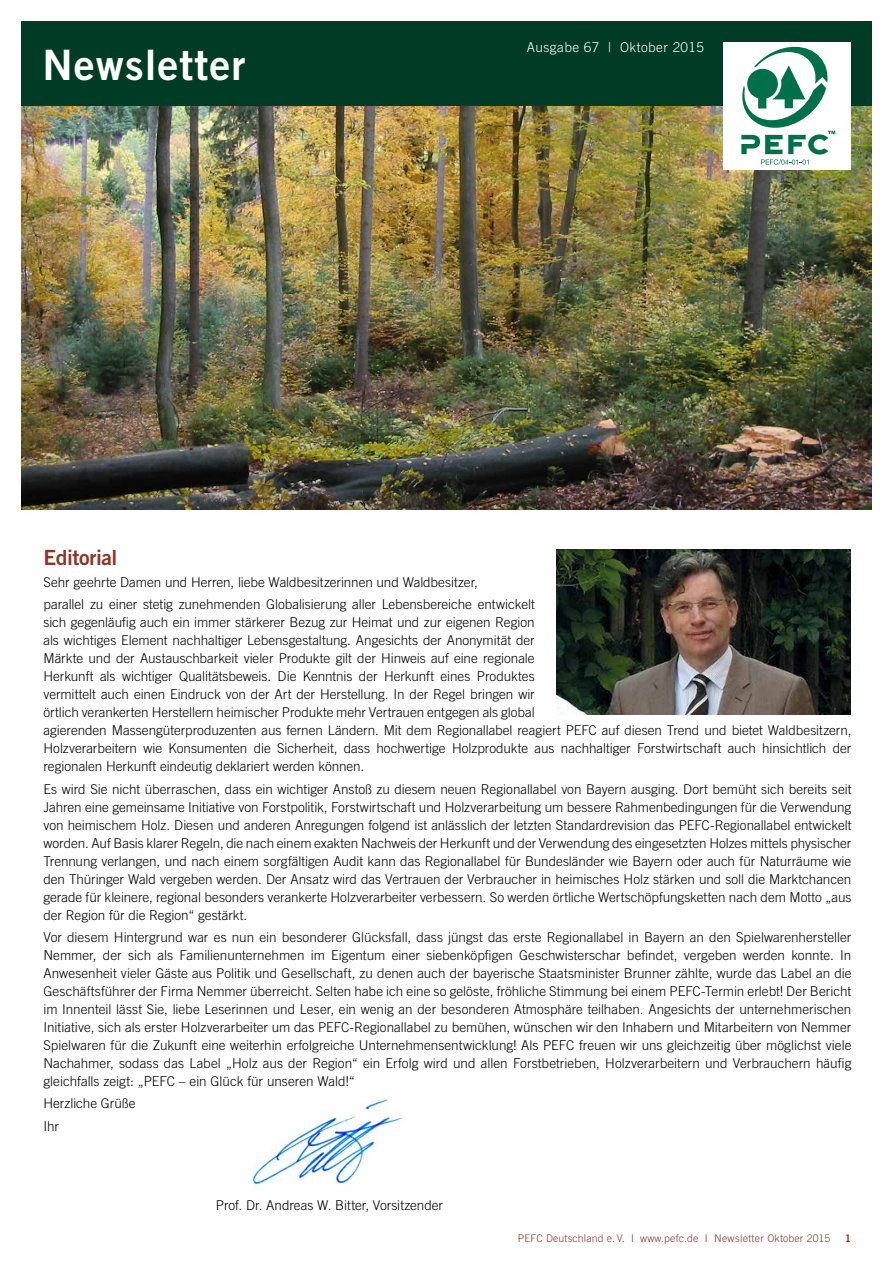
<style>
.page{position:relative;width:893px;height:1263px;background:#fff}
.page>*{position:absolute;margin:0;border:0;box-sizing:border-box;transform-origin:0 0}
.t1{font:42px "Trade Gothic LT Std Bd 2";letter-spacing:.025em;color:#fff}
.t2{font:21px "Trade Gothic LT Std Bd 2";letter-spacing:-.02em;color:#8e3528}
.t3{font:300 13.5px/18px "Trade Gothic LT Std";letter-spacing:-.005em;color:#000}
.t4{font:300 13.5px "Trade Gothic LT Std";letter-spacing:.035em;color:#fff}
.t5{font:300 10.5px "Trade Gothic LT Std";letter-spacing:.015em;color:#8e3528}
.t6{font:10.5px "Trade Gothic LT Std Bd 2";color:#8e3528}
</style>
<div class="page">
<img style="left:252px;top:1099px;width:151px;height:89px">
<img style="left:21px;top:106px;width:851px;height:403px">
<div style="left:21px;top:21px;width:851px;height:85px;background:#003b26"></div>
<div style="left:723px;top:42px;width:127px;height:128px;background:#fff"></div>
<svg style="left:741px;top:47px;width:94px;height:118px"></svg>
<img style="left:556px;top:550px;width:295px;height:164px">
<h1 class="t1" style="left:43px;top:38px;width:205px">Newsletter</h1>
<p class="t4" style="left:527px;top:39px;width:179px">Ausgabe 67 | Oktober 2015</p>
<h2 class="t2" style="left:43px;top:544px;width:75px">Editorial</h2>
<p class="t3" style="left:43px;top:571px;width:493px;line-height:22.2px">Sehr geehrte Damen und Herren, liebe Waldbesitzerinnen und Waldbesitzer,<br>parallel zu einer stetig zunehmenden Globalisierung aller Lebensbereiche entwickelt</p>
<p class="t3" style="left:43px;top:613px;width:809px">sich gegenläufig auch ein immer stärkerer Bezug zur Heimat und zur eigenen Region<br>als wichtiges Element nachhaltiger Lebensgestaltung. Angesichts der Anonymität der<br>Märkte und der Austauschbarkeit vieler Produkte gilt der Hinweis auf eine regionale<br>Herkunft als wichtiger Qualitätsbeweis. Die Kenntnis der Herkunft eines Produktes<br>vermittelt auch einen Eindruck von der Art der Herstellung. In der Regel bringen wir<br>örtlich verankerten Herstellern heimischer Produkte mehr Vertrauen entgegen als global<br>agierenden Massengüterproduzenten aus fernen Ländern. Mit dem Regionallabel reagiert PEFC auf diesen Trend und bietet Waldbesitzern, Holzverarbeitern wie Konsumenten die Sicherheit, dass hochwertige Holzprodukte aus nachhaltiger Forstwirtschaft auch hinsichtlich der regionalen Herkunft eindeutig deklariert werden können.</p>
<p class="t3" style="left:43px;top:779px;width:809px;text-align:justify">Es wird Sie nicht überraschen, dass ein wichtiger Anstoß zu diesem neuen Regionallabel von Bayern ausging. Dort bemüht sich bereits seit Jahren eine gemeinsame Initiative von Forstpolitik, Forstwirtschaft und Holzverarbeitung um bessere Rahmenbedingungen für die Verwendung von heimischem Holz. Diesen und anderen Anregungen folgend ist anlässlich der letzten Standardrevision das PEFC-Regionallabel entwickelt worden. Auf Basis klarer Regeln, die nach einem exakten Nachweis der Herkunft und der Verwendung des eingesetzten Holzes mittels physischer Trennung verlangen, und nach einem sorgfältigen Audit kann das Regionallabel für Bundesländer wie Bayern oder auch für Naturräume wie den Thüringer Wald vergeben werden. Der Ansatz wird das Vertrauen der Verbraucher in heimisches Holz stärken und soll die Marktchancen gerade für kleinere, regional besonders verankerte Holzverarbeiter verbessern. So werden örtliche Wertschöpfungsketten nach dem Motto „aus der Region für die Region“ gestärkt.</p>
<p class="t3" style="left:43px;top:928px;width:809px;text-align:justify">Vor diesem Hintergrund war es nun ein besonderer Glücksfall, dass jüngst das erste Regionallabel in Bayern an den Spielwarenhersteller Nemmer, der sich als Familienunternehmen im Eigentum einer siebenköpfigen Geschwisterschar befindet, vergeben werden konnte. In Anwesenheit vieler Gäste aus Politik und Gesellschaft, zu denen auch der bayerische Staatsminister Brunner zählte, wurde das Label an die Geschäftsführer der Firma Nemmer überreicht. Selten habe ich eine so gelöste, fröhliche Stimmung bei einem PEFC-Termin erlebt! Der Bericht im Innenteil lässt Sie, liebe Leserinnen und Leser, ein wenig an der besonderen Atmosphäre teilhaben. Angesichts der unternehmerischen Initiative, sich als erster Holzverarbeiter um das PEFC-Regionallabel zu bemühen, wünschen wir den Inhabern und Mitarbeitern von Nemmer Spielwaren für die Zukunft eine weiterhin erfolgreiche Unternehmensentwicklung! Als PEFC freuen wir uns gleichzeitig über möglichst viele Nachahmer, sodass das Label „Holz aus der Region“ ein Erfolg wird und allen Forstbetrieben, Holzverarbeitern und Verbrauchern häufig gleichfalls zeigt: „PEFC – ein Glück für unseren Wald!“</p>
<p class="t3" style="left:43px;top:1091px;width:93px;line-height:23px">Herzliche Grüße<br>Ihr</p>
<p class="t3" style="left:216px;top:1196px;width:229px">Prof. Dr. Andreas W. Bitter, Vorsitzender</p>
<p class="t5" style="left:518px;top:1232px;width:314px">PEFC Deutschland e. V. I www.pefc.de I Newsletter Oktober 2015</p>
<p class="t6" style="left:845px;top:1231px;width:8px">1</p>
</div>
